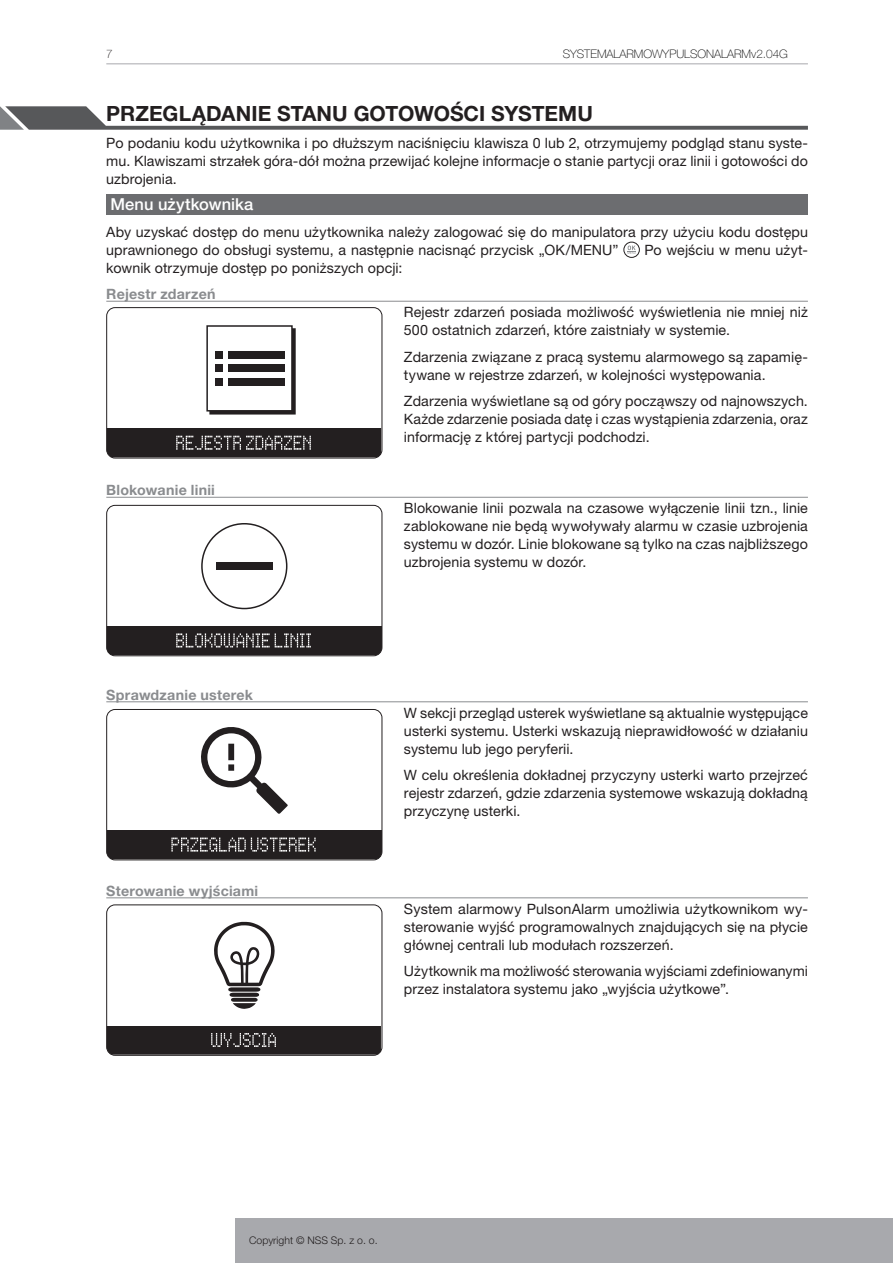
<style>
.page{position:relative;width:893px;height:1263px;background:#fff}
.page>*{position:absolute;margin:0;border:0;box-sizing:border-box;transform-origin:0 0}
.t1{font:700 21px "Helvetica Neue LT Pro";color:#231f20}
.t2{font:500 16.5px "Helvetica Neue LT Pro";color:#fff}
.t3{font:14.25px/18px "Helvetica Neue LT Pro";letter-spacing:.005em;color:#231f20;text-align:justify}
.Heading_3{font:700 14.25px "Helvetica Neue LT Pro";letter-spacing:.015em;color:#8a8c8f}
.t4{font:100 11.85px "Helvetica Neue LT Pro";color:#000}
.s1{font-weight:700;color:#8a8c8f}
</style>
<div class="page">
<div style="left:235px;top:1218px;width:658px;height:45px;background:#a8a9ad"></div>
<hr style="left:106px;top:63px;width:702px;height:1px;background:#a8a9ad">
<div style="left:106px;top:194px;width:702px;height:21px;background:#6c6d70"></div>
<hr style="left:106px;top:301px;width:702px;height:1px;background:#8a8c8f">
<hr style="left:106px;top:497px;width:702px;height:1px;background:#8a8c8f">
<hr style="left:106px;top:701px;width:702px;height:1px;background:#8a8c8f">
<hr style="left:106px;top:897px;width:702px;height:1px;background:#8a8c8f">
<div style="left:623px;top:242px;width:17px;height:16px;border:1px solid #231f20;border-radius:50%"></div>
<svg style="left:628px;top:246px;width:8px;height:8px"></svg>
<svg style="left:0;top:106px;width:808px;height:24px"></svg>
<div style="left:107px;top:429px;width:274px;height:28px;background:#231f20"></div>
<svg style="left:176px;top:436px;width:135px;height:14px"></svg>
<div style="left:106px;top:307px;width:276px;height:151px;border:1px solid #231f20;border-radius:8px"></div>
<div style="left:209px;top:328px;width:87px;height:86px;border:2px solid #231f20"></div>
<div style="left:207px;top:326px;width:85px;height:85px;background:#fff"></div>
<div style="left:206px;top:325px;width:87px;height:86px;border:2px solid #231f20"></div>
<div style="left:215px;top:351px;width:8px;height:8px;background:#231f20"></div>
<div style="left:215px;top:364px;width:8px;height:8px;background:#231f20"></div>
<div style="left:215px;top:378px;width:8px;height:8px;background:#231f20"></div>
<div style="left:228px;top:351px;width:56px;height:8px;background:#231f20"></div>
<div style="left:228px;top:364px;width:56px;height:8px;background:#231f20"></div>
<div style="left:228px;top:378px;width:56px;height:8px;background:#231f20"></div>
<div style="left:107px;top:626px;width:275px;height:29px;background:#231f20"></div>
<svg style="left:176px;top:633px;width:135px;height:14px"></svg>
<div style="left:106px;top:505px;width:276px;height:151px;border:1px solid #231f20;border-radius:8px"></div>
<div style="left:201px;top:523px;width:86px;height:86px;border:2px solid #231f20;border-radius:50%"></div>
<div style="left:216px;top:562px;width:56px;height:8px;background:#231f20"></div>
<div style="left:107px;top:830px;width:275px;height:29px;background:#231f20"></div>
<svg style="left:171px;top:837px;width:145px;height:14px"></svg>
<div style="left:106px;top:709px;width:276px;height:151px;border:1px solid #231f20;border-radius:8px"></div>
<svg style="left:201px;top:727px;width:87px;height:87px"></svg>
<div style="left:107px;top:1026px;width:274px;height:29px;background:#231f20"></div>
<svg style="left:211px;top:1033px;width:65px;height:14px"></svg>
<div style="left:106px;top:904px;width:276px;height:152px;border:1px solid #231f20;border-radius:8px"></div>
<svg style="left:214px;top:922px;width:61px;height:87px"></svg>
<p class="t4" style="left:563px;top:47px;width:227px">SYSTEMALARMOWYPULSONALARMv2.04G</p>
<p class="t1" style="left:106px;top:101px;width:488px">PRZEGLĄDANIE STANU GOTOWOŚCI SYSTEMU</p>
<p class="t3" style="left:106px;top:134px;width:703px">Po podaniu kodu użytkownika i po dłuższym naciśnięciu klawisza 0 lub 2, otrzymujemy podgląd stanu syste&shy;mu. Klawiszami strzałek góra-dół można przewijać kolejne informacje o stanie partycji oraz linii i gotowości do uzbrojenia.</p>
<p class="t2" style="left:111px;top:195px;width:144px">Menu użytkownika</p>
<p class="t3" style="left:106px;top:223px;width:703px">Aby uzyskać dostęp do menu użytkownika należy zalogować się do manipulatora przy użyciu kodu dostępu uprawnionego do obsługi systemu, a następnie nacisnąć przycisk „OK/MENU”</p>
<p class="t3" style="left:645px;top:241px;width:165px">Po wejściu w menu użyt-</p>
<p class="t3" style="left:106px;top:254px;width:298px;line-height:26.5px">kownik otrzymuje dostęp po poniższych opcji:<br><span class="s1">Rejestr zdarzeń</span></p>
<p class="Heading_3" style="left:106px;top:481px;width:110px">Blokowanie linii</p>
<p class="Heading_3" style="left:106px;top:686px;width:148px">Sprawdzanie usterek</p>
<p class="Heading_3" style="left:106px;top:882px;width:153px">Sterowanie wyjściami</p>
<p class="t3" style="left:404px;top:303px;width:405px">Rejestr zdarzeń posiada możliwość wyświetlenia nie mniej niż<br>500 ostatnich zdarzeń, które zaistniały w systemie.</p>
<p class="t3" style="left:404px;top:348px;width:405px">Zdarzenia związane z pracą systemu alarmowego są zapamię&shy;tywane w rejestrze zdarzeń, w kolejności występowania.</p>
<p class="t3" style="left:404px;top:392px;width:405px">Zdarzenia wyświetlane są od góry począwszy od najnowszych.<br>Każde zdarzenie posiada datę i czas wystąpienia zdarzenia, oraz informację z której partycji podchodzi.</p>
<p class="t3" style="left:404px;top:499px;width:405px">Blokowanie linii pozwala na czasowe wyłączenie linii tzn., linie zablokowane nie będą wywoływały alarmu w czasie uzbrojenia systemu w dozór. Linie blokowane są tylko na czas najbliższego uzbrojenia systemu w dozór.</p>
<p class="t3" style="left:404px;top:704px;width:405px">W sekcji przegląd usterek wyświetlane są aktualnie występujące usterki systemu. Usterki wskazują nieprawidłowość w działaniu systemu lub jego peryferii.</p>
<p class="t3" style="left:404px;top:766px;width:405px">W celu określenia dokładnej przyczyny usterki warto przejrzeć rejestr zdarzeń, gdzie zdarzenia systemowe wskazują dokładną przyczynę usterki.</p>
<p class="t3" style="left:404px;top:900px;width:405px">System alarmowy PulsonAlarm umożliwia użytkownikom wy&shy;sterowanie wyjść programowalnych znajdujących się na płycie głównej centrali lub modułach rozszerzeń.</p>
<p class="t3" style="left:404px;top:962px;width:405px">Użytkownik ma możliwość sterowania wyjściami zdefiniowanymi przez instalatora systemu jako „wyjścia użytkowe”.</p>
</div>
